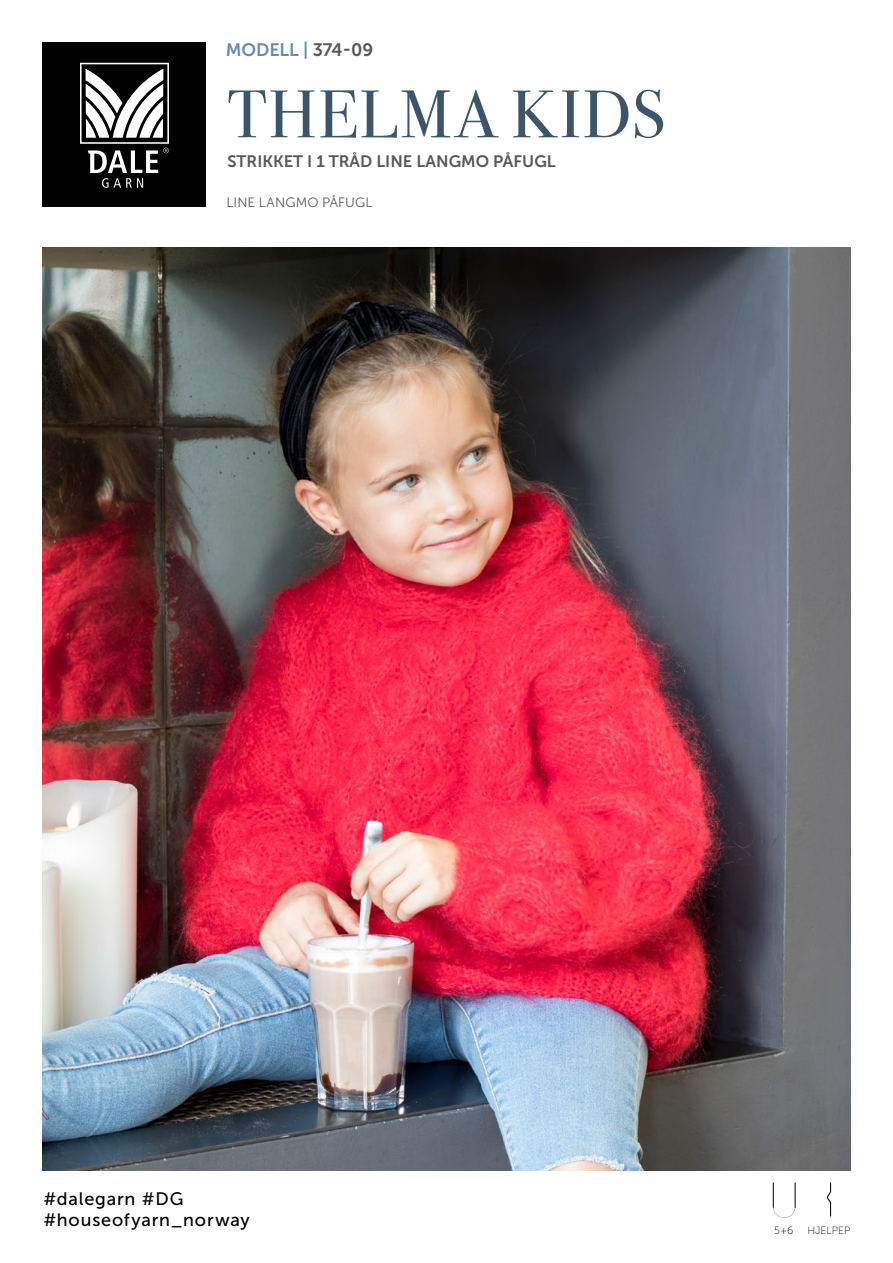
<style>
.page{position:relative;width:893px;height:1263px;background:#fff}
.page>*{position:absolute;margin:0;border:0;box-sizing:border-box;transform-origin:0 0}
.t1{font:67.5px "Bodoni Svty Two ITCTT";letter-spacing:.03em;color:#3d5567}
.t2{font:18px/21px "Museo Sans 500";letter-spacing:.045em;color:#000}
.t3{font:18px "Museo Sans 700";letter-spacing:-.01em;color:#6d8ca3}
.t4{font:16.5px "Museo Sans 700";color:#58595b}
.t5{font:13.5px "Museo Sans 300";letter-spacing:.01em;color:#58595b}
.t6{font:10.5px "Museo Sans 100";color:#000}
.s1{color:#58595b}
</style>
<div class="page">
<div style="left:43px;top:43px;width:163px;height:164px;background:#000"></div>
<svg style="left:80px;top:63px;width:89px;height:125px"></svg>
<img style="left:43px;top:248px;width:807px;height:923px">
<svg style="left:773px;top:1182px;width:23px;height:36px"></svg>
<svg style="left:826px;top:1182px;width:6px;height:35px"></svg>
<p class="t3" style="left:226px;top:40px;width:149px">MODELL | <span class="s1">374-09</span></p>
<p class="t1" style="left:227px;top:59px;width:439px">THELMA KIDS</p>
<p class="t4" style="left:227px;top:152px;width:330px">STRIKKET I 1 TRÅD LINE LANGMO PÅFUGL</p>
<p class="t5" style="left:227px;top:195px;width:148px">LINE LANGMO PÅFUGL</p>
<p class="t2" style="left:43px;top:1188px;width:208px">#dalegarn #DG #houseofyarn_norway</p>
<p class="t6" style="left:774px;top:1225px;width:21px">5+6</p>
<p class="t6" style="left:807px;top:1225px;width:44px">HJELPEP</p>
</div>
